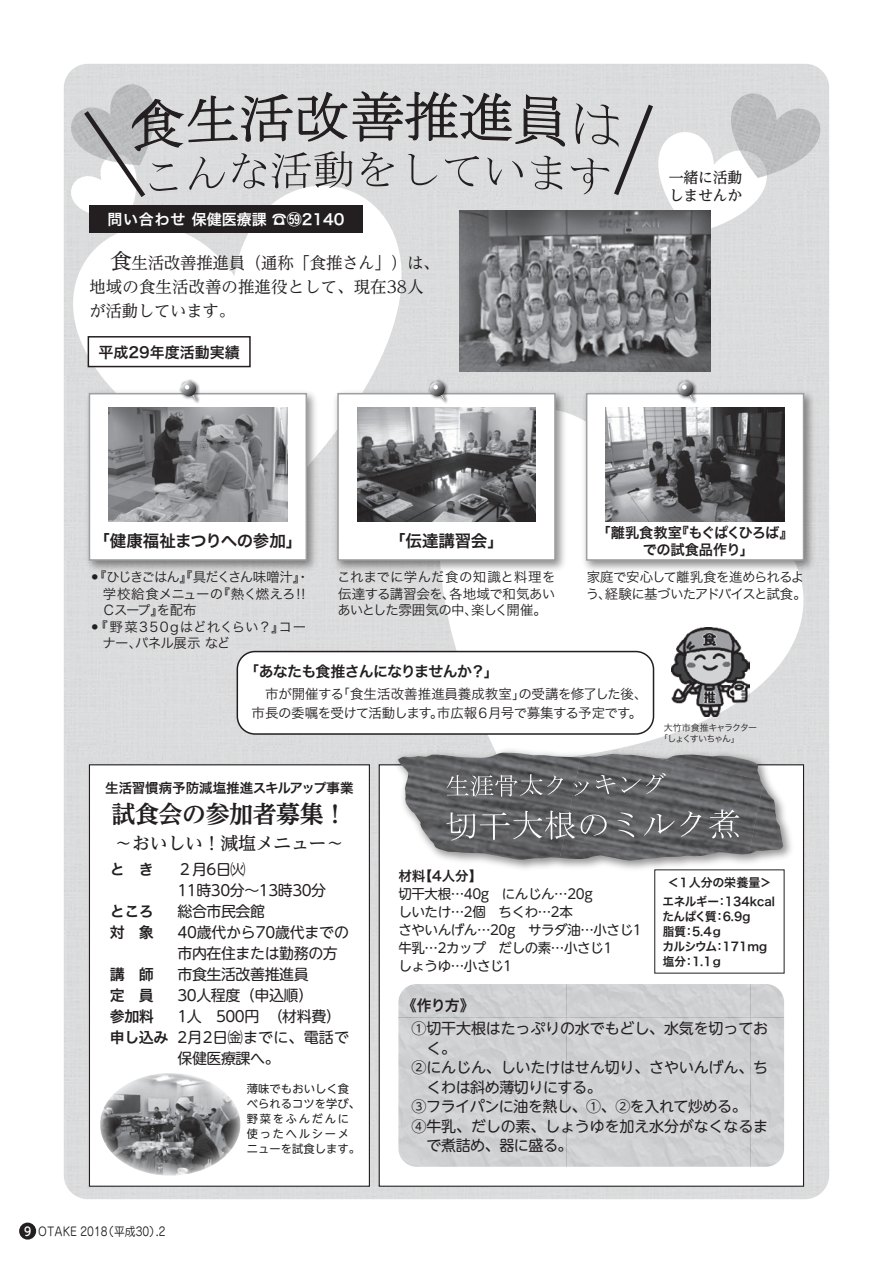
<style>
.page{position:relative;width:893px;height:1263px;background:#fff}
.page>*{position:absolute;margin:0;border:0;box-sizing:border-box;transform-origin:0 0}
.t1{font:700 24px "UD Reimin Pro";letter-spacing:-.02em;color:#231f20}
.t2{font:500 18px "UD Reimin Pro";letter-spacing:-.02em;color:#231f20}
.t3{font:16.5px/24px "UD Reimin Pro";color:#231f20}
.t4{font:16.5px "Hira Kaku Pro W6";letter-spacing:-.02em;color:#231f20}
.t5{font:15px/21px "UD Shin M Go Pr 6";letter-spacing:-.03em;color:#231f20}
.t6{font:15px "UD Shin M Go Pr 6";letter-spacing:-.01em;color:#231f20}
.t7{font:15px/21px "Hira Kaku Pro W6";letter-spacing:-.03em;color:#231f20}
.t8{font:15px "Hira Kaku Pro W6";letter-spacing:-.05em;color:#231f20}
.t9{font:15px "Hira Kaku Pro W6";letter-spacing:.05em;color:#fff}
.t10{font:15px "Hira Kaku Pro W6";color:#231f20}
.t11{font:500 15px/18px "UD Reimin Pro";letter-spacing:-.02em;color:#231f20}
.t12{font:15px "Hira Kaku Pro W6";color:#fff}
.t13{font:14.25px/16.5px "Hira Kaku Pro W6";color:#231f20}
.t14{font:14.25px "Hira Kaku Pro W6";letter-spacing:-.105em;color:#231f20}
.t15{font:13.5px/19.5px "Hira Kaku Pro W3";letter-spacing:-.035em;color:#231f20}
.t16{font:13.5px/18px "UD Shin M Go Pr 6";letter-spacing:-.03em;color:#231f20}
.t17{font:13.5px/16.5px "Hira Kaku Pro W3";letter-spacing:-.055em;color:#231f20}
.t18{font:13.5px/16.5px "Hira Kaku Pro W3";letter-spacing:-.075em;color:#231f20;text-align:right}
.t19{font:13.5px/16.5px "Hira Kaku Pro W3";letter-spacing:.005em;color:#231f20}
.t20{font:13.5px "Hira Kaku Pro W6";color:#231f20}
.t21{font:13.5px/16.5px "Hira Kaku Pro W3";letter-spacing:.01em;color:#231f20;text-align:right}
.t22{font:13.5px/16.5px "Hira Kaku Pro W3";color:#231f20;text-align:center}
.t23{font:12px/15px "Hira Kaku Pro W6";letter-spacing:-.02em;color:#231f20}
.t24{font:12px "Jun 201 Pro";color:#231f20;scale:.9 1}
.t25{font:12px "Hira Kaku Pro W6";color:#231f20}
.t26{font:500 12px "UD Shin M Go Pro";color:#fff;scale:.9 1}
.t27{font:11.25px/15px "UD Shin M Go Pr 6";letter-spacing:.01em;color:#231f20}
.t28{font:9px/10.8px "Hira Kaku Pro W3";letter-spacing:-.1em;color:#231f20}
.s1{font-size:21.45px}
</style>
<div class="page">
<div style="left:64px;top:64px;width:765px;height:1135px;background:#dbdcdd;border-radius:24px"></div>
<svg style="left:298px;top:335px;width:507px;height:416px;fill:#fff"></svg>
<svg style="left:64px;top:235px;width:498px;height:256px;fill:#fff"></svg>
<div style="left:89px;top:765px;width:280px;height:421px;background:#fff"></div>
<div style="left:89px;top:764px;width:281px;height:423px;border:1px solid #231f20"></div>
<div style="left:379px;top:765px;width:424px;height:421px;background:#fff"></div>
<img style="left:81px;top:386px;width:241px;height:189px">
<div style="left:89px;top:394px;width:217px;height:166px;background:#fff"></div>
<div style="left:89px;top:393px;width:218px;height:168px;border:2px solid #9d9fa2"></div>
<img style="left:109px;top:407px;width:178px;height:115px">
<img style="left:330px;top:386px;width:241px;height:189px">
<div style="left:338px;top:394px;width:217px;height:166px;background:#fff"></div>
<div style="left:337px;top:393px;width:219px;height:168px;border:2px solid #9d9fa2"></div>
<img style="left:357px;top:407px;width:179px;height:115px">
<img style="left:579px;top:386px;width:236px;height:189px">
<div style="left:587px;top:394px;width:216px;height:166px;background:#fff"></div>
<div style="left:586px;top:393px;width:218px;height:168px;border:2px solid #9d9fa2"></div>
<img style="left:606px;top:407px;width:178px;height:115px">
<div style="left:398px;top:984px;width:386px;height:183px;background:#d0d0d2;border-radius:18px"></div>
<div style="left:237px;top:651px;width:416px;height:83px;background:#fff;border-radius:18px"></div>
<div style="left:237px;top:651px;width:417px;height:84px;border:2px solid #231f20;border-radius:18px"></div>
<div style="left:88px;top:337px;width:162px;height:30px;background:#fff"></div>
<div style="left:88px;top:336px;width:163px;height:31px;border:2px solid #231f20"></div>
<img style="left:672px;top:627px;width:78px;height:89px">
<img style="left:180px;top:380px;width:22px;height:23px">
<svg style="left:181px;top:381px;width:15px;height:15px"></svg>
<svg style="left:185px;top:384px;width:11px;height:17px"></svg>
<img style="left:428px;top:380px;width:23px;height:23px">
<svg style="left:430px;top:381px;width:15px;height:15px"></svg>
<svg style="left:433px;top:384px;width:12px;height:17px"></svg>
<img style="left:677px;top:380px;width:22px;height:23px">
<svg style="left:678px;top:381px;width:15px;height:15px"></svg>
<svg style="left:682px;top:384px;width:11px;height:17px"></svg>
<img style="left:390px;top:746px;width:408px;height:129px">
<svg style="left:398px;top:752px;width:385px;height:109px;background:#79797b"></svg>
<img style="left:100px;top:1073px;width:140px;height:102px">
<img style="left:459px;top:235px;width:252px;height:137px">
<div style="left:18px;top:1221px;width:19px;height:20px;border:2px solid #fff;border-radius:50%"></div>
<div style="left:19px;top:1222px;width:17px;height:17px;background:#231f20;border-radius:50%"></div>
<svg style="left:64px;top:66px;width:765px;height:169px"></svg>
<p class="t9" style="left:107px;top:206px;width:181px">問い合わせ保健医療課 ☎</p>
<p class="t12" style="left:302px;top:206px;width:44px">2140</p>
<p class="t3" style="left:89px;top:251px;width:352px;text-indent:21px"><span class="s1">食</span>生活改善推進員（通称「食推さん」）は、地域の食生活改善の推進役として、現在38人が活動しています。</p>
<p class="t10" style="left:98px;top:338px;width:143px">平成29年度活動実績</p>
<p class="t11" style="left:669px;top:168px;width:75px">一緒に活動しませんか</p>
<p class="t4" style="left:93px;top:526px;width:211px">「健康福祉まつりへの参加「</p>
<p class="t18" style="left:88px;top:568px;width:223px">•『ひじきごはん』『具だくさん味噌汁・『『熱く燃えろ!!</p>
<p class="t19" style="left:157px;top:585px;width:68px;text-indent:-54px">学校給食メニューのを配布</p>
<p class="t15" style="left:102px;top:600px;width:63px">Ｃスープ』</p>
<p class="t22" style="left:88px;top:618px;width:198px">•『野菜350gはどれくらい？』パネル展示など</p>
<p class="t15" style="left:279px;top:616px;width:29px">コー</p>
<p class="t15" style="left:102px;top:633px;width:41px">ナー、</p>
<p class="t4" style="left:389px;top:526px;width:116px">「伝達講習会「</p>
<p class="t21" style="left:337px;top:568px;width:220px">これまでに学んだ食の知識と料理を各地域で和気あい</p>
<p class="t15" style="left:338px;top:583px;width:119px">伝達する講習会を、</p>
<p class="t15" style="left:338px;top:600px;width:142px">あいとした雰囲気の中、</p>
<p class="t15" style="left:471px;top:600px;width:77px">楽しく開催。</p>
<p class="t8" style="left:244px;top:657px;width:256px">「あなたも食推さんになりませんか?「</p>
<p class="t14" style="left:675px;top:520px;width:120px">『もぐぱくひろば『</p>
<p class="t13" style="left:643px;top:524px;width:113px;text-indent:-46px">「離乳食教室<br>での試食品作り「</p>
<p class="t17" style="left:586px;top:568px;width:223px">家庭で安心して離乳食を進められるよう経験に基づいたアドバイスと試食。</p>
<p class="t15" style="left:598px;top:583px;width:15px">、</p>
<p class="t19" style="left:337px;top:684px;width:190px">「食生活改善推進員養成教室」</p>
<p class="t15" style="left:518px;top:683px;width:131px">の受講を修了した後、</p>
<p class="t15" style="left:252px;top:683px;width:392px">　市が開催する<br>市長の委嘱を受けて活動します市広報６月号で募集する予定です。</p>
<p class="t15" style="left:430px;top:702px;width:15px">。</p>
<p class="t20" style="left:105px;top:775px;width:250px">生活習慣病予防減塩推進スキルアップ事業</p>
<h1 class="t1" style="left:112px;top:794px;width:237px">試食会の参加者募集!</h1>
<p class="t28" style="left:659px;top:722px;width:100px;text-indent:4px">大竹市食推キャラクター「しょくすいちゃん「</p>
<p class="t2" style="left:115px;top:828px;width:231px">～おいしい！減塩メニュー~</p>
<p class="t5" style="left:177px;top:857px;width:173px">２月6日㈫<br>11時30分～13時30分<br>総合市民会館<br>40歳代から70歳代までの市内在住または勤務の方市食生活改善推進員<br>30人程度（申込順(<br>1人　500円　（材料費(<br>2月2日㈮までに、電話で保健医療課へ。</p>
<p class="t7" style="left:110px;top:858px;width:46px">と　き</p>
<p class="t7" style="left:110px;top:900px;width:46px">ところ対　象</p>
<p class="t7" style="left:110px;top:963px;width:60px">講　師定　員参加料申し込み</p>
<p class="t27" style="left:247px;top:1081px;width:115px">薄味でもおいしく食べられるコツを学び、野菜をふんだんに使ったヘルシーメニューを試食します。</p>
<p class="t20" style="left:419px;top:864px;width:65px">【4人分】</p>
<p class="t23" style="left:667px;top:874px;width:13px">＜</p>
<p class="t20" style="left:398px;top:864px;width:28px">材料</p>
<p class="t23" style="left:678px;top:874px;width:95px">１人分の栄養量&lt;</p>
<p class="t16" style="left:398px;top:884px;width:245px">切干大根…40 　g にんじん…20g<br>しいたけ…2個　ちくわ…2本<br>さやいんげん…20 　g サラダ油…小さじ1牛乳…2カップ　だしの素…小さじ1<br>しょうゆ…小さじ1</p>
<p class="t23" style="left:714px;top:893px;width:38px;text-indent:-51px">エネルギー：6.9g</p>
<p class="t25" style="left:716px;top:890px;width:60px">：134kcal</p>
<p class="t23" style="left:683px;top:908px;width:41px;text-indent:-21px">たんぱく質：5.4ｇ</p>
<p class="t23" style="left:663px;top:923px;width:25px">脂質</p>
<p class="t23" style="left:683px;top:938px;width:41px;text-indent:-21px">カルシウム：1.1ｇ</p>
<p class="t23" style="left:714px;top:938px;width:55px">：171mg</p>
<p class="t23" style="left:663px;top:953px;width:25px">塩分</p>
<p class="t7" style="left:402px;top:994px;width:74px">《作り方《</p>
<p class="t6" style="left:412px;top:1016px;width:358px">①切干大根はたっぷりの水でもどし、水気を切ってお</p>
<p class="t5" style="left:427px;top:1037px;width:31px">く。</p>
<p class="t6" style="left:412px;top:1055px;width:358px">②にんじん、しいたけはせん切り、さやいんげん、ち</p>
<p class="t5" style="left:427px;top:1076px;width:177px">くわは斜め薄切りにする。</p>
<p class="t5" style="left:412px;top:1095px;width:337px">③フライパンに油を熱し、①、②を入れて炒める。</p>
<p class="t6" style="left:412px;top:1113px;width:358px">④牛乳、だしの素、しょうゆを加え水分がなくなるま</p>
<p class="t5" style="left:427px;top:1134px;width:147px">で煮詰め、器に盛る。</p>
<p class="t26" style="left:24px;top:1221px;width:9px">9</p>
<p class="t24" style="left:103px;top:1221px;width:65px">（平成30(</p>
<p class="t24" style="left:38px;top:1221px;width:79px">OTAKE 2018</p>
<p class="t24" style="left:156px;top:1221px;width:12px">.2</p>
</div>
